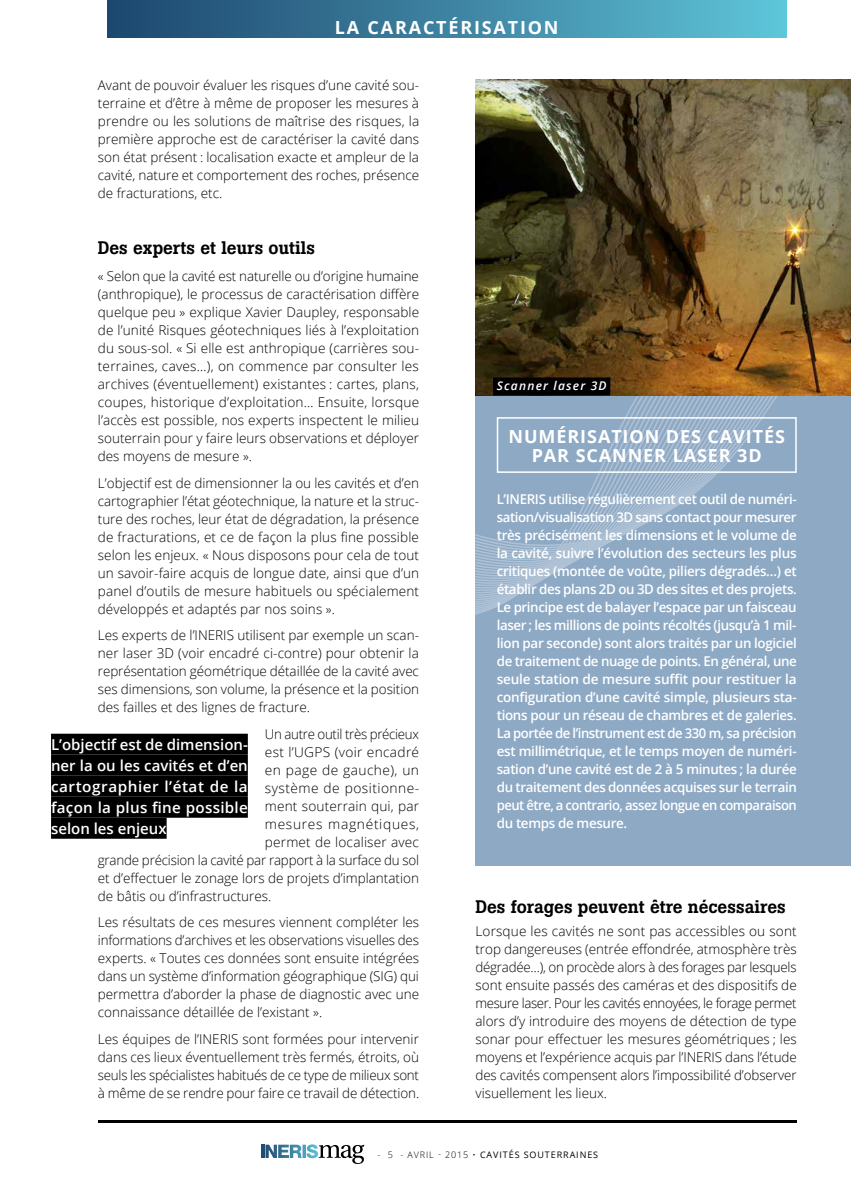
<style>
.page{position:relative;width:851px;height:1191px;background:#fff}
.page>*{position:absolute;margin:0;border:0;box-sizing:border-box;transform-origin:0 0}
.t1{font:500 18px "Boton";color:#000}
.t2{font:700 18px/19.5px "Open Sans";letter-spacing:.05em;color:#fff;text-align:center}
.t3{font:700 18px "Open Sans";letter-spacing:.1em;color:#fff}
.t4{font:600 15px/21px "Open Sans";letter-spacing:.015em;color:#fff;text-align:justify}
.t5{font:300 13.5px/18px "Open Sans";color:#000;text-align:justify}
.t6{font:600 13.5px/18px "Open Sans";letter-spacing:-.04em;color:#fff;text-align:justify}
.t7{font:300 13.5px "Open Sans";letter-spacing:-.02em;color:#000}
.t8{font:300 13.5px "Open Sans";letter-spacing:.02em;color:#000}
.t9{font:300 13.5px "Open Sans";letter-spacing:.035em;color:#000}
.t10{font:300 13.5px "Open Sans";letter-spacing:.05em;color:#000}
.t11{font:300 13.5px "Open Sans";letter-spacing:.03em;color:#000}
.t12{font:italic 600 12px "Open Sans";letter-spacing:.1em;color:#fff}
.t13{font:9px "Open Sans";letter-spacing:.1em;color:#000}
.s1{font-weight:300}
</style>
<div class="page">
<hr style="left:99px;top:1120px;width:697px;height:3px;background:#000">
<div style="left:107px;top:0;width:679px;height:38px;background:linear-gradient(to right,#1d446c,#5ec4d7)"></div>
<hr style="left:261px;top:1144px;width:3px;height:14px;background:#1f4d74">
<svg style="left:265px;top:1144px;width:99px;height:20px"></svg>
<div style="left:475px;top:80px;width:375px;height:786px;background:#8ea9c4"></div>
<svg style="left:475px;top:395px;width:375px;height:220px"></svg>
<div style="left:496px;top:417px;width:300px;height:56px;border:2px solid #fff"></div>
<div style="left:51px;top:733px;width:197px;height:21px;background:#000"></div>
<div style="left:51px;top:754px;width:197px;height:21px;background:#000"></div>
<div style="left:51px;top:775px;width:197px;height:21px;background:#000"></div>
<div style="left:51px;top:796px;width:197px;height:21px;background:#000"></div>
<div style="left:51px;top:817px;width:116px;height:21px;background:#000"></div>
<img style="left:475px;top:80px;width:375px;height:315px">
<div style="left:493px;top:377px;width:117px;height:18px;background:#000"></div>
<h1 class="t3" style="left:335px;top:14px;width:225px">LA CARACTÉRISATION</h1>
<p class="t5" style="left:98px;top:76px;width:323px">Avant de pouvoir évaluer les risques d’une cavité sou&shy;terraine et d’être à même de proposer les mesures à prendre ou les solutions de maîtrise des risques, la première approche est de caractériser la cavité dans son état présent : localisation exacte et ampleur de la cavité, nature et comportement des roches, présence de fracturations, etc.</p>
<h1 class="t1" style="left:98px;top:237px;width:219px">Des experts et leurs outils</h1>
<p class="t5" style="left:98px;top:267px;width:323px">« Selon que la cavité est naturelle ou d’origine humaine (anthropique), le processus de caractérisation diffère quelque peu » explique Xavier Daupley, responsable de l’unité Risques géotechniques liés à l’exploitation du sous-sol. « Si elle est anthropique (carrières sou&shy;terraines, caves…), on commence par consulter les archives (éventuellement) existantes : cartes, plans, coupes, historique d’exploitation… Ensuite, lorsque l’accès est possible, nos experts inspectent le milieu souterrain pour y faire leurs observations et déployer des moyens de mesure ».</p>
<p class="t5" style="left:98px;top:473px;width:323px">L’objectif est de dimensionner la ou les cavités et d’en cartographier l’état géotechnique, la nature et la struc&shy;ture des roches, leur état de dégradation, la présence de fracturations, et ce de façon la plus fine possible selon les enjeux. « Nous disposons pour cela de tout un savoir-faire acquis de longue date, ainsi que d’un panel d’outils de mesure habituels ou spécialement développés et adaptés par nos soins ».</p>
<p class="t5" style="left:98px;top:626px;width:323px">Les experts de l’INERIS utilisent par exemple un scan&shy;ner laser 3D (voir encadré ci-contre) pour obtenir la représentation géométrique détaillée de la cavité avec ses dimensions, son volume, la présence et la position des failles et des lignes de fracture.</p>
<p class="t7" style="left:265px;top:724px;width:156px">Un autre outil très précieux</p>
<p class="t8" style="left:265px;top:742px;width:156px">est l’UGPS (voir encadré</p>
<p class="t11" style="left:265px;top:760px;width:156px">en page de gauche), un</p>
<p class="t9" style="left:265px;top:778px;width:156px">système de positionne-</p>
<p class="t5" style="left:265px;top:796px;width:156px">ment souterrain qui, par</p>
<p class="t10" style="left:265px;top:814px;width:156px">mesures magnétiques,</p>
<p class="t5" style="left:265px;top:832px;width:156px">permet de localiser avec</p>
<p class="t5" style="left:98px;top:850px;width:323px">grande précision la cavité par rapport à la surface du sol</p>
<p class="t5" style="left:98px;top:868px;width:323px">et d’effectuer le zonage lors de projets d’implantation</p>
<p class="t5" style="left:98px;top:886px;width:175px">de bâtis ou d’infrastructures.</p>
<p class="t5" style="left:98px;top:913px;width:323px">Les résultats de ces mesures viennent compléter les informations d’archives et les observations visuelles des experts. « Toutes ces données sont ensuite intégrées dans un système d’information géographique (SIG) qui permettra d’aborder la phase de diagnostic avec une connaissance détaillée de l’existant ».</p>
<p class="t5" style="left:98px;top:1029px;width:323px">Les équipes de l’INERIS sont formées pour intervenir dans ces lieux éventuellement très fermés, étroits, où seuls les spécialistes habitués de ce type de milieux sont à même de se rendre pour faire ce travail de détection.</p>
<p class="t4" style="left:51px;top:734px;width:198px">L’objectif est de dimension&shy;ner la ou les cavités et d’en cartographier l’état de la façon la plus fine possible selon les enjeux</p>
<p class="t12" style="left:496px;top:378px;width:111px">Scanner laser 3D</p>
<h1 class="t2" style="left:508px;top:426px;width:278px">NUMÉRISATION DES CAVITÉS<br>PAR SCANNER LASER 3D</h1>
<p class="t6" style="left:496px;top:489px;width:301px">L’INERIS utilise régulièrement cet outil de numéri&shy;sation/visualisation 3D sans contact pour mesurer très précisément les dimensions et le volume de la cavité, suivre l’évolution des secteurs les plus critiques (montée de voûte, piliers dégradés…) et établir des plans 2D ou 3D des sites et des projets.<br>Le principe est de balayer l’espace par un faisceau laser ; les millions de points récoltés (jusqu’à 1 mil&shy;lion par seconde) sont alors traités par un logiciel de traitement de nuage de points. En général, une seule station de mesure suffit pour restituer la configuration d’une cavité simple, plusieurs sta&shy;tions pour un réseau de chambres et de galeries.<br>La portée de l’instrument est de 330 m, sa précision est millimétrique, et le temps moyen de numéri&shy;sation d’une cavité est de 2 à 5 minutes ; la durée du traitement des données acquises sur le terrain peut être, a contrario, assez longue en comparaison du temps de mesure.</p>
<h1 class="t1" style="left:475px;top:896px;width:312px">Des forages peuvent être nécessaires</h1>
<p class="t5" style="left:475px;top:921px;width:323px">Lorsque les cavités ne sont pas accessibles ou sont trop dangereuses (entrée effondrée, atmosphère très dégradée…), on procède alors à des forages par lesquels sont ensuite passés des caméras et des dispositifs de mesure laser. Pour les cavités ennoyées, le forage permet alors d’y introduire des moyens de détection de type sonar pour effectuer les mesures géométriques ; les moyens et l’expérience acquis par l’INERIS dans l’étude des cavités compensent alors l’impossibilité d’observer visuellement les lieux.</p>
<p class="t13" style="left:377px;top:1148px;width:222px"><span class="s1">- 5 - AVRIL </span><sup>-</sup> <span class="s1">2015 •</span> CAVITÉS SOUTERRAINES</p>
</div>
